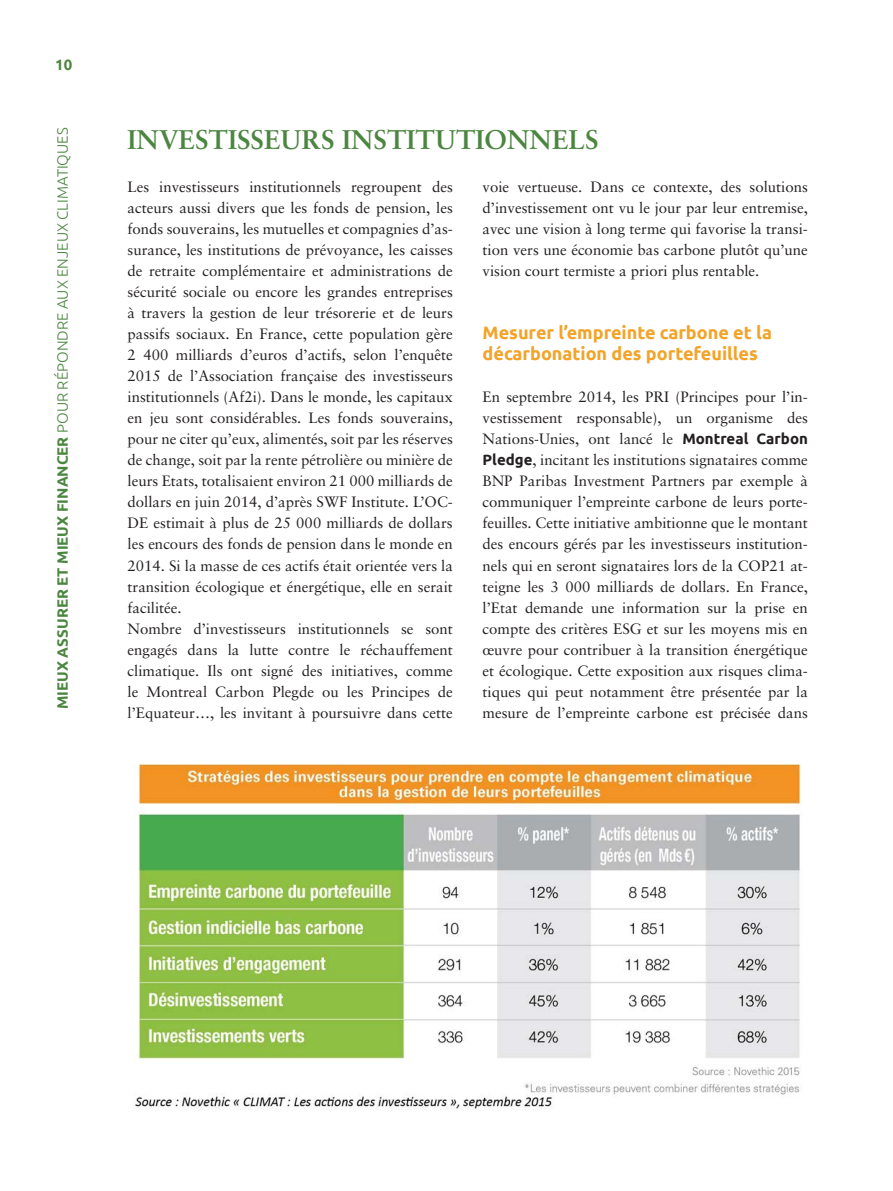
<style>
.page{position:relative;width:893px;height:1191px;background:#fff}
.page>*{position:absolute;margin:0;border:0;box-sizing:border-box;transform-origin:0 0}
.t1{font:700 27px "Sabon";color:#4b8640}
.t2{font:700 18px/21px "Ubuntu";color:#f2a329}
.t3{font:15px/21px "Sabon";color:#231f20;text-align:justify}
.t4{font:300 15px "Ubuntu";color:#4b8640}
.t5{font:700 15px "Ubuntu";color:#4b8640}
.s1{font-weight:700}
.s2{font-family:"Ubuntu";font-weight:700}
</style>
<div class="page">
<img style="left:135px;top:763px;width:667px;height:346px">
<p class="t5" style="left:55px;top:55px;width:19px">10</p>
<p class="t4" style="left:53px;top:709px;width:583px;rotate:-90deg"><span class="s1">MIEUX ASSURER ET MIEUX FINANCER</span> POUR RÉPONDRE AUX ENJEUX CLIMATIQUES</p>
<p class="t1" style="left:128px;top:123px;width:472px">INVESTISSEURS INSTITUTIONNELS</p>
<p class="t3" style="left:128px;top:176px;width:327px">Les investisseurs institutionnels regroupent des acteurs aussi divers que les fonds de pension, les fonds souverains, les mutuelles et compagnies d’as&shy;surance, les institutions de prévoyance, les caisses de retraite complémentaire et administrations de sécurité sociale ou encore les grandes entreprises à travers la gestion de leur trésorerie et de leurs passifs sociaux. En France, cette population gère 2 400 milliards d’euros d’actifs, selon l’enquête 2015 de l’Association française des investisseurs institutionnels (Af2i). Dans le monde, les capitaux en jeu sont considérables. Les fonds souverains, pour ne citer qu’eux, alimentés, soit par les réserves de change, soit par la rente pétrolière ou minière de leurs Etats, totalisaient environ 21 000 milliards de dollars en juin 2014, d’après SWF Institute. L’OC-DE estimait à plus de 25 000 milliards de dollars les encours des fonds de pension dans le monde en 2014. Si la masse de ces actifs était orientée vers la transition écologique et énergétique, elle en serait facilitée.</p>
<p class="t3" style="left:128px;top:617px;width:327px">Nombre d’investisseurs institutionnels se sont engagés dans la lutte contre le réchauffement climatique. Ils ont signé des initiatives, comme le Montreal Carbon Plegde ou les Principes de l’Equateur…, les invitant à poursuivre dans cette</p>
<p class="t3" style="left:483px;top:176px;width:327px">voie vertueuse. Dans ce contexte, des solutions d’investissement ont vu le jour par leur entremise, avec une vision à long terme qui favorise la transi&shy;tion vers une économie bas carbone plutôt qu’une vision court termiste a priori plus rentable.</p>
<p class="t2" style="left:483px;top:322px;width:291px">Mesurer l’empreinte carbone et la décarbonation des portefeuilles</p>
<p class="t3" style="left:483px;top:386px;width:327px">En septembre 2014, les PRI (Principes pour l’in&shy;vestissement responsable), un organisme des Nations-Unies, ont lancé le <span class="s2">Montreal Carbon Pledge</span>, incitant les institutions signataires comme BNP Paribas Investment Partners par exemple à communiquer l’empreinte carbone de leurs porte&shy;feuilles. Cette initiative ambitionne que le montant des encours gérés par les investisseurs institution&shy;nels qui en seront signataires lors de la COP21 at&shy;teigne les 3 000 milliards de dollars. En France, l’Etat demande une information sur la prise en compte des critères ESG et sur les moyens mis en œuvre pour contribuer à la transition énergétique et écologique. Cette exposition aux risques clima&shy;tiques qui peut notamment être présentée par la mesure de l’empreinte carbone est précisée dans</p>
</div>
